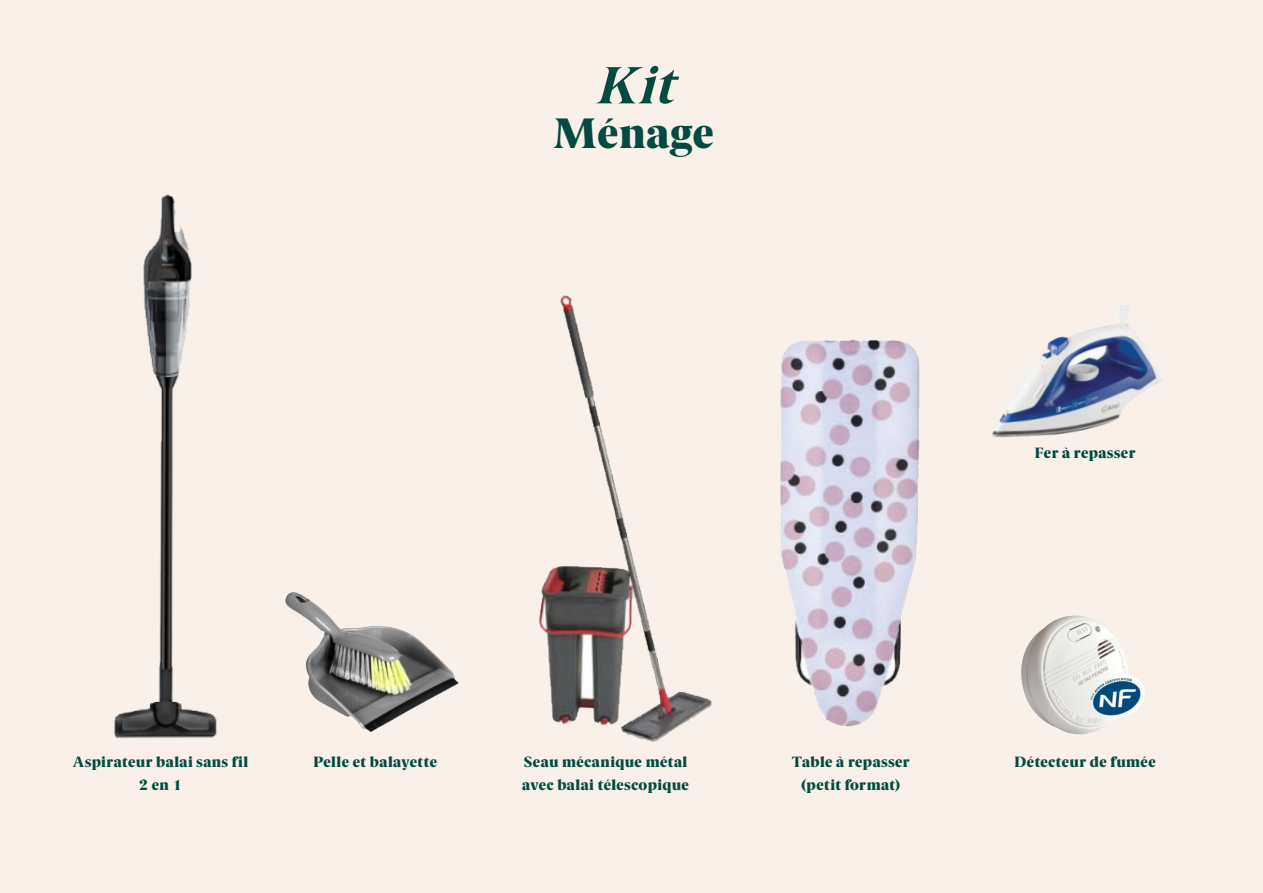
<style>
.page{position:relative;width:1263px;height:893px;background:#f7ede4}
.page>*{position:absolute;margin:0;border:0;box-sizing:border-box;transform-origin:0 0}
.Couverture{font:italic 700 52.5px "Berlingske Serif";color:#034b41}
.Couverture-2{font:900 42.75px "Berlingske Serif";letter-spacing:.015em;color:#034b41}
.Couverture-3{font:900 15px/22.5px "Berlingske Serif";letter-spacing:.025em;color:#034b41;text-align:center}
</style>
<div class="page">
<img style="left:114px;top:194px;width:103px;height:544px">
<img style="left:285px;top:592px;width:174px;height:140px">
<img style="left:780px;top:340px;width:140px;height:387px">
<img style="left:992px;top:305px;width:170px;height:133px">
<img style="left:1021px;top:615px;width:124px;height:120px">
<img style="left:539px;top:295px;width:173px;height:447px">
<p class="Couverture" style="left:595px;top:42px;width:101px">Kit</p>
<p class="Couverture-2" style="left:553px;top:99px;width:162px">Ménage</p>
<p class="Couverture-3" style="left:1035px;top:441px;width:102px">Fer à repasser</p>
<p class="Couverture-3" style="left:72px;top:750px;width:177px">Aspirateur balai sans fil<br>2 en 1</p>
<p class="Couverture-3" style="left:313px;top:750px;width:125px">Pelle et balayette</p>
<p class="Couverture-3" style="left:792px;top:750px;width:119px">Table à repasser</p>
<p class="Couverture-3" style="left:522px;top:750px;width:168px;text-align:left">Seau mécanique métal avec balai télescopique</p>
<p class="Couverture-3" style="left:801px;top:772px;width:101px">(petit format)</p>
<p class="Couverture-3" style="left:1014px;top:750px;width:143px">Détecteur de fumée</p>
</div>
